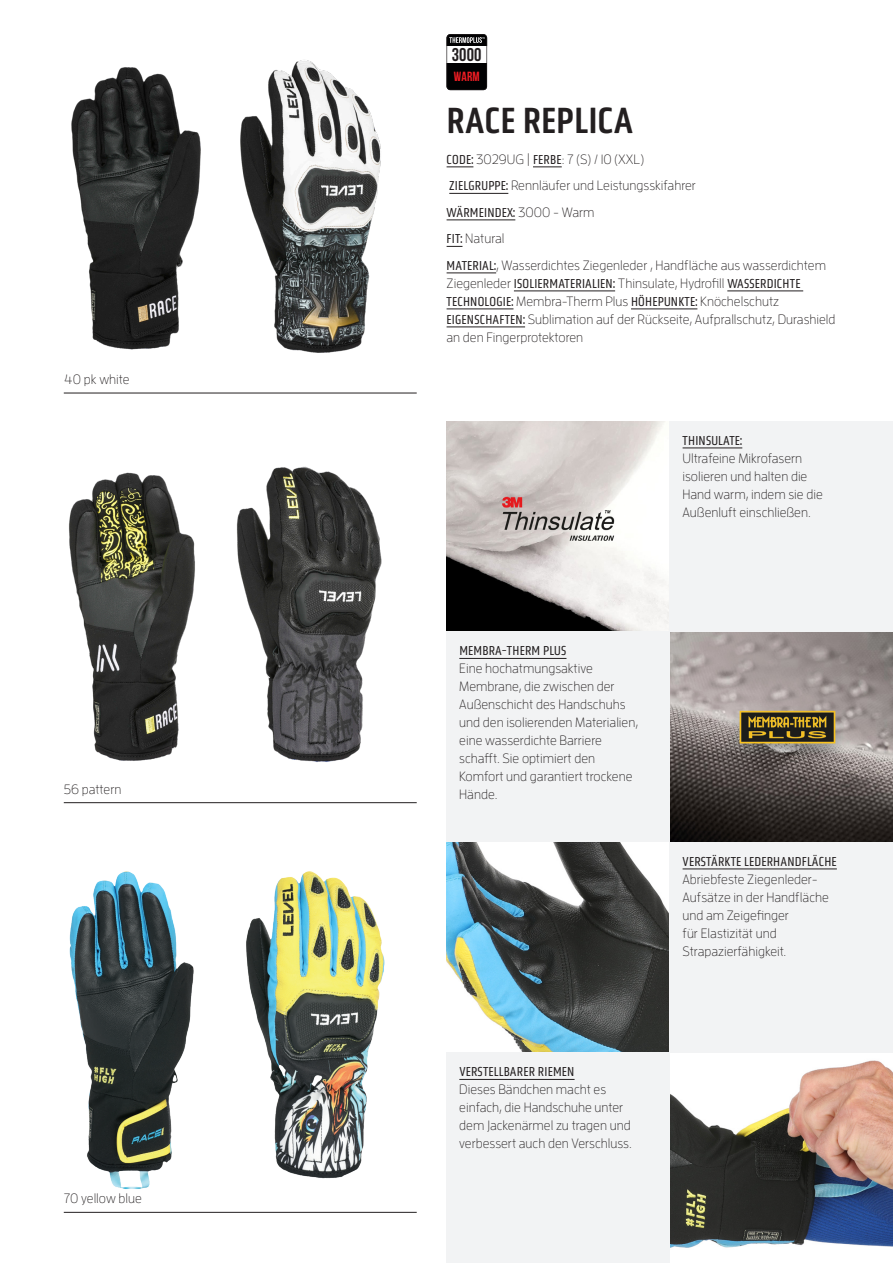
<style>
.page{position:relative;width:893px;height:1263px;background:#fff}
.page>*{position:absolute;margin:0;border:0;box-sizing:border-box;transform-origin:0 0}
.t1{font:37.5px "Obvia Condensed";letter-spacing:.015em;color:#231f20}
.t2{font:700 18.45px "Bebas Neue";color:#231f20}
.glove_tech{font:300 13.5px/18px "Enzo OT";color:#231f20}
.glove_description{font:300 13.5px/18px "Enzo OT";color:#231f20}
.code{font:300 13.5px "Enzo OT";color:#231f20}
.glove_description-2{font:13.5px "Obvia Condensed";letter-spacing:.015em;color:#231f20}
.t3{font:700 13.2px "Bebas Neue";color:#ee1d23}
.s1{font-family:"Obvia Condensed";font-weight:400}
.s2{font-family:"Enzo OT";font-weight:300}
</style>
<div class="page">
<img style="left:71px;top:60px;width:310px;height:293px">
<img style="left:69px;top:466px;width:313px;height:296px">
<img style="left:69px;top:871px;width:316px;height:318px">
<svg style="left:446px;top:34px;width:41px;height:56px"></svg>
<img style="left:446px;top:842px;width:224px;height:210px">
<img style="left:446px;top:421px;width:224px;height:210px">
<img style="left:670px;top:631px;width:223px;height:211px">
<img style="left:670px;top:1052px;width:223px;height:196px">
<svg style="left:447px;top:166px;width:26px;height:1px"></svg>
<svg style="left:533px;top:166px;width:29px;height:1px"></svg>
<hr style="left:449px;top:193px;width:59px;height:1px;background:#231f20">
<hr style="left:447px;top:219px;width:68px;height:1px;background:#231f20">
<svg style="left:447px;top:246px;width:15px;height:1px"></svg>
<hr style="left:447px;top:272px;width:49px;height:1px;background:#231f20">
<hr style="left:514px;top:290px;width:101px;height:1px;background:#231f20">
<hr style="left:727px;top:290px;width:76px;height:1px;background:#231f20">
<hr style="left:447px;top:308px;width:66px;height:1px;background:#231f20">
<hr style="left:631px;top:308px;width:66px;height:1px;background:#231f20">
<hr style="left:447px;top:326px;width:78px;height:1px;background:#231f20">
<hr style="left:64px;top:393px;width:353px;height:1px;background:#231f20">
<hr style="left:64px;top:802px;width:353px;height:1px;background:#231f20">
<hr style="left:64px;top:1212px;width:353px;height:1px;background:#231f20">
<div style="left:446px;top:631px;width:224px;height:211px;background:#f2f3f4"></div>
<hr style="left:459px;top:658px;width:107px;height:1px;background:#231f20">
<div style="left:446px;top:1052px;width:224px;height:211px;background:#f2f3f4"></div>
<hr style="left:459px;top:1079px;width:116px;height:1px;background:#231f20">
<div style="left:670px;top:842px;width:223px;height:210px;background:#f2f3f4"></div>
<hr style="left:683px;top:868px;width:154px;height:1px;background:#231f20">
<div style="left:670px;top:421px;width:223px;height:210px;background:#f2f3f4"></div>
<hr style="left:683px;top:447px;width:59px;height:1px;background:#231f20">
<p class="code" style="left:64px;top:371px;width:67px">40 pk white</p>
<p class="code" style="left:64px;top:781px;width:59px">56 pattern</p>
<p class="code" style="left:64px;top:1191px;width:80px">70 yellow blue</p>
<p class="t2" style="left:452px;top:45px;width:31px">3000</p>
<p class="t3" style="left:454px;top:70px;width:27px">WARM</p>
<p class="t1" style="left:447px;top:98px;width:188px">RACE REPLICA</p>
<p class="glove_description" style="left:447px;top:150px;width:199px"><span class="s1">CODE:</span> 3029UG | <span class="s1">FERBE</span>: 7 (S) / 10 (XXL)</p>
<p class="glove_description" style="left:449px;top:176px;width:248px"><span class="s1">ZIELGRUPPE:</span> Rennläufer und Leistungsskifahrer</p>
<p class="glove_description-2" style="left:447px;top:205px;width:149px">WÄRMEINDEX: <span class="s2">3000 - Warm</span></p>
<p class="glove_description" style="left:447px;top:229px;width:59px"><span class="s1">FIT:</span> Natural</p>
<p class="glove_description" style="left:446px;top:256px;width:391px"><span class="s1">MATERIAL:</span>, Wasserdichtes Ziegenleder , Handfläche aus wasserdichtem Ziegenleder <span class="s1">ISOLIERMATERIALIEN:</span> Thinsulate, Hydrofill <span class="s1">WASSERDICHTE TECHNOLOGIE:</span> Membra-Therm Plus <span class="s1">HÖHEPUNKTE:</span> Knöchelschutz <span class="s1">EIGENSCHAFTEN:</span> Sublimation auf der Rückseite, Aufprallschutz, Durashield an den Fingerprotektoren</p>
<p class="glove_tech" style="left:682px;top:431px;width:142px"><span class="s1">THINSULATE:<br></span>Ultrafeine Mikrofasern isolieren und halten die<br>Hand warm, indem sie die<br>Außenluft einschließen.</p>
<p class="glove_tech" style="left:459px;top:641px;width:180px"><span class="s1">MEMBRA-THERM PLUS<br></span>Eine hochatmungsaktive<br>Membrane, die zwischen der<br>Außenschicht des Handschuhs und den isolierenden Materialien, eine wasserdichte Barriere schafft. Sie optimiert den<br>Komfort und garantiert trockene<br>Hände.</p>
<p class="glove_tech" style="left:459px;top:1062px;width:174px"><span class="s1">VERSTELLBARER RIEMEN<br></span>Dieses Bändchen macht es einfach, die Handschuhe unter dem Jackenärmel zu tragen und verbessert auch den Verschluss.</p>
<p class="glove_tech" style="left:682px;top:852px;width:156px"><span class="s1">VERSTÄRKTE LEDERHANDFLÄCHE<br></span>Abriebfeste Ziegenleder-<br>Aufsätze in der Handfläche und am Zeigefinger<br>für Elastizität und<br>Strapazierfähigkeit.</p>
</div>
